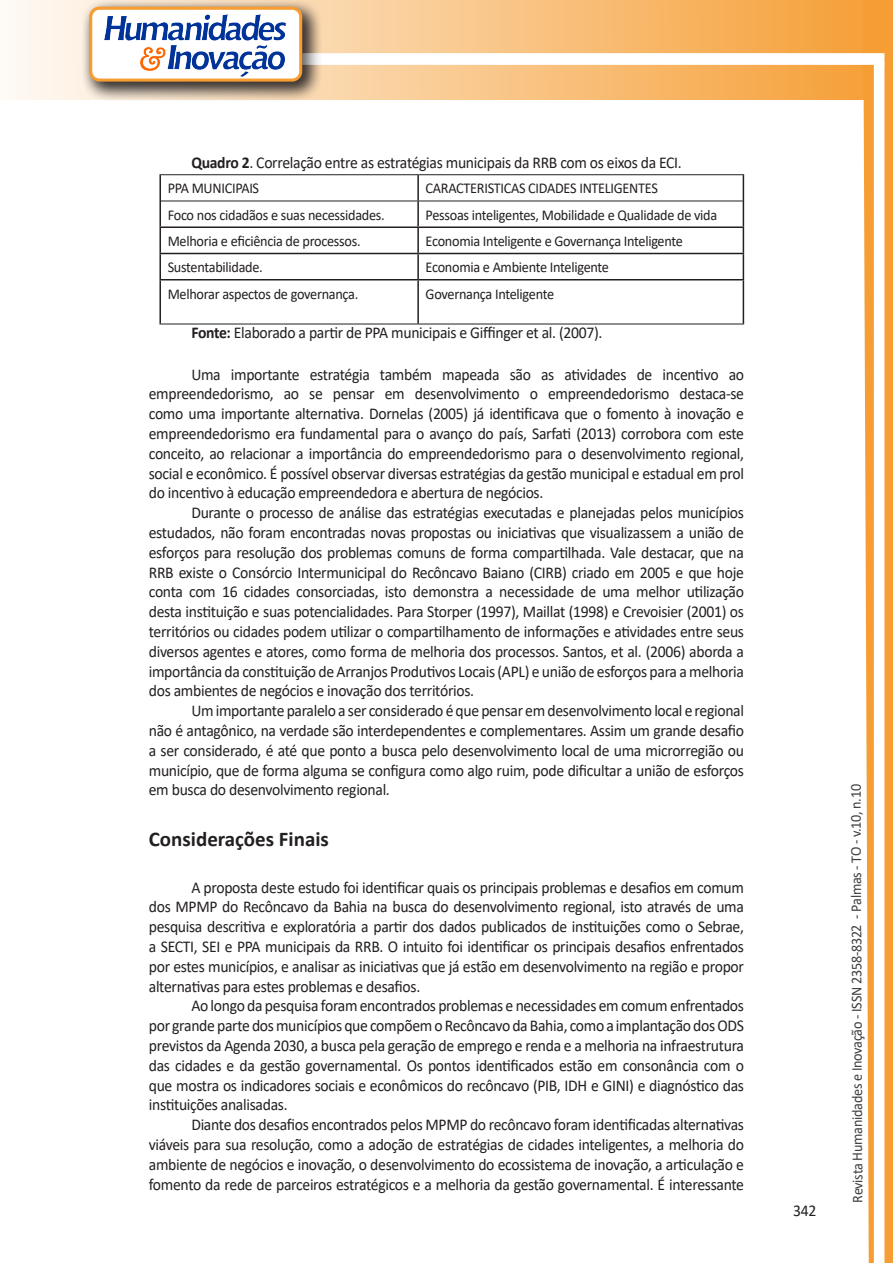
<style>
.page{position:relative;width:893px;height:1263px;background:#fff}
.page>*{position:absolute;margin:0;border:0;box-sizing:border-box;transform-origin:0 0}
.Titulo_2{font:700 21px "Calibri";color:#231f20}
.texto{font:16.5px/19.8px "Calibri";letter-spacing:-.02em;color:#231f20;text-align:justify;scale:.95 1}
.texto-2{font:15px "Calibri";letter-spacing:-.02em;color:#231f20;scale:.95 1}
.t1{font:15px "Calibri";letter-spacing:-.025em;color:#3e3e3f;scale:.95 1}
.s1{font-weight:700}
</style>
<div class="page">
<svg style="left:5px;top:0;width:858px;height:100px;background:#f9c484"></svg>
<div style="left:302px;top:53px;width:582px;height:12px;background:#fff;border:2px solid #fff"></div>
<svg style="left:863px;top:0;width:30px;height:1263px"></svg>
<div style="left:81px;top:0;width:241px;height:102px;background:#231f20;opacity:.75"></div>
<div style="left:91px;top:8px;width:210px;height:72px;background:#fff;border-radius:9px"></div>
<img style="left:104px;top:14px;width:181px;height:62px">
<div style="left:89px;top:7px;width:213px;height:75px;border:3px solid #f69e34;border-radius:9px"></div>
<hr style="left:159px;top:175px;width:2px;height:26px;background:#231f20">
<hr style="left:417px;top:175px;width:2px;height:26px;background:#231f20">
<hr style="left:159px;top:201px;width:2px;height:25px;background:#231f20">
<hr style="left:417px;top:201px;width:2px;height:25px;background:#231f20">
<hr style="left:159px;top:226px;width:259px;height:2px;background:#231f20">
<hr style="left:159px;top:228px;width:2px;height:25px;background:#231f20">
<hr style="left:418px;top:226px;width:326px;height:2px;background:#231f20">
<hr style="left:417px;top:228px;width:2px;height:25px;background:#231f20">
<hr style="left:159px;top:253px;width:259px;height:1px;background:#231f20">
<hr style="left:159px;top:254px;width:2px;height:25px;background:#231f20">
<hr style="left:418px;top:253px;width:326px;height:1px;background:#231f20">
<hr style="left:417px;top:254px;width:2px;height:25px;background:#231f20">
<svg style="left:743px;top:175px;width:1px;height:104px"></svg>
<hr style="left:159px;top:279px;width:259px;height:1px;background:#231f20">
<hr style="left:159px;top:280px;width:2px;height:44px;background:#231f20">
<hr style="left:418px;top:279px;width:326px;height:1px;background:#231f20">
<hr style="left:417px;top:280px;width:2px;height:44px;background:#231f20">
<hr style="left:743px;top:280px;width:1px;height:44px;background:#231f20">
<hr style="left:159px;top:174px;width:259px;height:1px;background:#231f20">
<hr style="left:418px;top:174px;width:326px;height:1px;background:#231f20">
<hr style="left:161px;top:201px;width:257px;height:1px;background:#231f20">
<hr style="left:418px;top:201px;width:325px;height:1px;background:#231f20">
<hr style="left:159px;top:324px;width:259px;height:1px;background:#231f20">
<hr style="left:418px;top:324px;width:326px;height:1px;background:#231f20">
<p class="texto" style="left:191px;top:153px;width:518px"><span class="s1">Quadro 2</span>. Correlação entre as estratégias municipais da RRB com os eixos da ECI.</p>
<p class="texto-2" style="left:168px;top:178px;width:98px">PPA MUNICIPAIS</p>
<p class="texto-2" style="left:426px;top:178px;width:246px">CARACTERISTICAS CIDADES INTELIGENTES</p>
<p class="texto-2" style="left:168px;top:204px;width:230px">Foco nos cidadãos e suas necessidades.</p>
<p class="texto-2" style="left:426px;top:204px;width:308px">Pessoas inteligentes, Mobilidade e Qualidade de vida</p>
<p class="texto-2" style="left:168px;top:231px;width:205px">Melhoria e eficiência de processos.</p>
<p class="texto-2" style="left:426px;top:231px;width:272px">Economia Inteligente e Governança Inteligente</p>
<p class="texto-2" style="left:168px;top:257px;width:102px">Sustentabilidade.</p>
<p class="texto-2" style="left:426px;top:257px;width:194px">Economia e Ambiente Inteligente</p>
<p class="texto-2" style="left:168px;top:283px;width:202px">Melhorar aspectos de governança.</p>
<p class="texto-2" style="left:426px;top:283px;width:137px">Governança Inteligente</p>
<p class="texto" style="left:191px;top:322px;width:434px"><span class="s1">Fonte:</span> Elaborado a partir de PPA municipais e Giffinger et al. (2007).</p>
<p class="texto" style="left:149px;top:364px;width:628px;text-indent:43px">Uma importante estratégia também mapeada são as atividades de incentivo ao empreendedorismo, ao se pensar em desenvolvimento o empreendedorismo destaca-se como uma importante alternativa. Dornelas (2005) já identificava que o fomento à inovação e empreendedorismo era fundamental para o avanço do país, Sarfati (2013) corrobora com este conceito, ao relacionar a importância do empreendedorismo para o desenvolvimento regional, social e econômico. É possível observar diversas estratégias da gestão municipal e estadual em prol do incentivo à educação empreendedora e abertura de negócios.</p>
<p class="texto" style="left:149px;top:502px;width:628px;text-indent:43px">Durante o processo de análise das estratégias executadas e planejadas pelos municípios estudados, não foram encontradas novas propostas ou iniciativas que visualizassem a união de esforços para resolução dos problemas comuns de forma compartilhada. Vale destacar, que na RRB existe o Consórcio Intermunicipal do Recôncavo Baiano (CIRB) criado em 2005 e que hoje conta com 16 cidades consorciadas, isto demonstra a necessidade de uma melhor utilização desta instituição e suas potencialidades. Para Storper (1997), Maillat (1998) e Crevoisier (2001) os territórios ou cidades podem utilizar o compartilhamento de informações e atividades entre seus diversos agentes e atores, como forma de melhoria dos processos. Santos, et al. (2006) aborda a importância da constituição de Arranjos Produtivos Locais (APL) e união de esforços para a melhoria dos ambientes de negócios e inovação dos territórios.</p>
<p class="texto" style="left:149px;top:700px;width:628px;text-indent:43px">Um importante paralelo a ser considerado é que pensar em desenvolvimento local e regional não é antagônico, na verdade são interdependentes e complementares. Assim um grande desafio a ser considerado, é até que ponto a busca pelo desenvolvimento local de uma microrregião ou município, que de forma alguma se configura como algo ruim, pode dificultar a união de esforços em busca do desenvolvimento regional.</p>
<p class="Titulo_2" style="left:149px;top:824px;width:182px">Considerações Finais</p>
<p class="texto" style="left:149px;top:877px;width:628px;text-indent:43px">A proposta deste estudo foi identificar quais os principais problemas e desafios em comum dos MPMP do Recôncavo da Bahia na busca do desenvolvimento regional, isto através de uma pesquisa descritiva e exploratória a partir dos dados publicados de instituições como o Sebrae, a SECTI, SEI e PPA municipais da RRB. O intuito foi identificar os principais desafios enfrentados por estes municípios, e analisar as iniciativas que já estão em desenvolvimento na região e propor alternativas para estes problemas e desafios.</p>
<p class="texto" style="left:149px;top:996px;width:628px;text-indent:43px">Ao longo da pesquisa foram encontrados problemas e necessidades em comum enfrentados por grande parte dos municípios que compõem o Recôncavo da Bahia, como a implantação dos ODS previstos da Agenda 2030, a busca pela geração de emprego e renda e a melhoria na infraestrutura das cidades e da gestão governamental. Os pontos identificados estão em consonância com o que mostra os indicadores sociais e econômicos do recôncavo (PIB, IDH e GINI) e diagnóstico das instituições analisadas.</p>
<p class="texto" style="left:149px;top:1114px;width:628px;text-indent:43px">Diante dos desafios encontrados pelos MPMP do recôncavo foram identificadas alternativas viáveis para sua resolução, como a adoção de estratégias de cidades inteligentes, a melhoria do ambiente de negócios e inovação, o desenvolvimento do ecossistema de inovação, a articulação e fomento da rede de parceiros estratégicos e a melhoria da gestão governamental. É interessante</p>
<p class="texto" style="left:793px;top:1200px;width:26px">342</p>
<p class="t1" style="left:846px;top:1203px;width:442px;rotate:-90deg">Revista Humanidades e Inovação - ISSN 2358-8322 - Palmas - TO - v.10, n.10</p>
</div>
